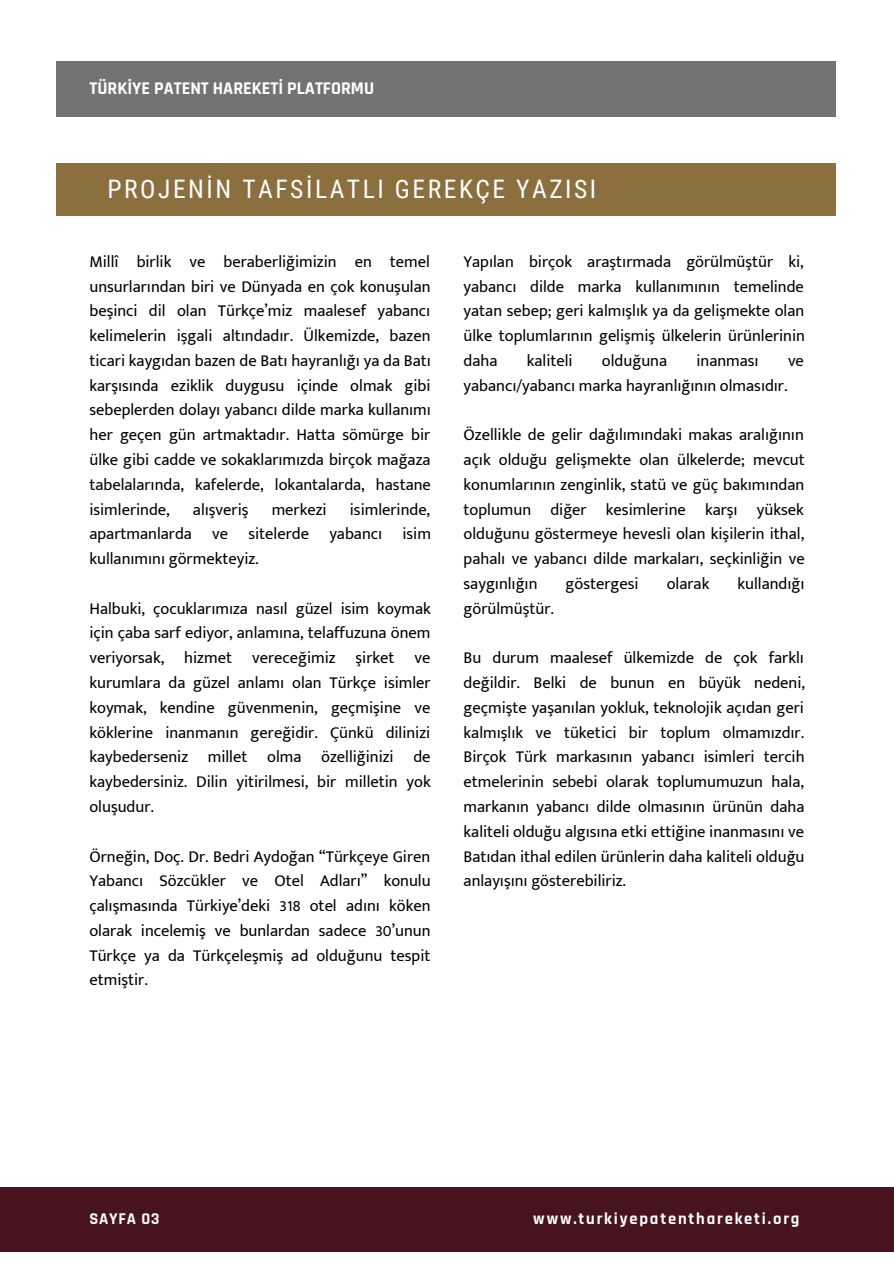
<style>
.page{position:relative;width:894px;height:1264px;background:#fff}
.page>*{position:absolute;margin:0;border:0;box-sizing:border-box;transform-origin:0 0}
.t1{font:25.5px "Roboto Condensed";letter-spacing:.1em;color:#fff}
.t2{font:700 18px "Rajdhani";color:#fff}
.t3{font:16.5px/24.8px "Mukta Mahee";color:#000;text-align:justify}
.t4{font:700 16.5px "Rajdhani";letter-spacing:.11em;color:#fff}
</style>
<div class="page">
<div style="left:57px;top:163px;width:779px;height:53px;background:#8b6f3f"></div>
<div style="left:57px;top:62px;width:779px;height:55px;background:#737373"></div>
<div style="left:0;top:1187px;width:893px;height:63px;background:#47131d"></div>
<p class="t2" style="left:89px;top:78px;width:286px">TÜRKİYE PATENT HAREKETİ PLATFORMU</p>
<h1 class="t1" style="left:107px;top:174px;width:490px">PROJENİN TAFSİLATLI GEREKÇE YAZISI</h1>
<p class="t3" style="left:89px;top:249px;width:343px">Millî birlik ve beraberliğimizin en temel unsurlarından biri ve Dünyada en çok konuşulan beşinci dil olan Türkçe’miz maalesef yabancı kelimelerin işgali altındadır. Ülkemizde, bazen ticari kaygıdan bazen de Batı hayranlığı ya da Batı karşısında eziklik duygusu içinde olmak gibi sebeplerden dolayı yabancı dilde marka kullanımı her geçen gün artmaktadır. Hatta sömürge bir ülke gibi cadde ve sokaklarımızda birçok mağaza tabelalarında, kafelerde, lokantalarda, hastane isimlerinde,</p>
<p class="t3" style="left:89px;top:496px;width:343px;text-indent:260px">isimlerinde, apartmanlarda ve sitelerde yabancı isim kullanımını görmekteyiz.</p>
<p class="t3" style="left:89px;top:595px;width:343px">Halbuki, çocuklarımıza nasıl güzel isim koymak için çaba sarf ediyor, anlamına, telaffuzuna önem veriyorsak, hizmet vereceğimiz şirket ve kurumlara da güzel anlamı olan Türkçe isimler koymak, kendine güvenmenin, geçmişine ve köklerine inanmanın gereğidir. Çünkü dilinizi kaybederseniz millet olma özelliğinizi de kaybedersiniz. Dilin yitirilmesi, bir milletin yok oluşudur.</p>
<p class="t3" style="left:89px;top:843px;width:342px">Örneğin, Doç. Dr. Bedri Aydoğan “Türkçeye Giren Yabancı Sözcükler ve Otel Adları” konulu çalışmasında Türkiye’deki 318 otel adını köken olarak incelemiş ve bunlardan sadece 30’unun Türkçe ya da Türkçeleşmiş ad olduğunu tespit etmiştir.</p>
<p class="t3" style="left:193px;top:496px;width:57px">alışveriş</p>
<p class="t3" style="left:271px;top:496px;width:56px">merkezi</p>
<p class="t3" style="left:463px;top:249px;width:343px">Yapılan birçok araştırmada görülmüştür ki, yabancı dilde marka kullanımının temelinde yatan sebep; geri kalmışlık ya da gelişmekte olan ülke toplumlarının gelişmiş ülkelerin ürünlerinin daha</p>
<p class="t3" style="left:526px;top:348px;width:47px">kaliteli</p>
<p class="t3" style="left:601px;top:348px;width:67px">olduğuna</p>
<p class="t3" style="left:696px;top:348px;width:64px">inanması</p>
<p class="t3" style="left:787px;top:348px;width:17px">ve</p>
<p class="t3" style="left:463px;top:372px;width:325px">yabancı/yabancı marka hayranlığının olmasıdır.</p>
<p class="t3" style="left:463px;top:422px;width:343px">Özellikle de gelir dağılımındaki makas aralığının açık olduğu gelişmekte olan ülkelerde; mevcut konumlarının zenginlik, statü ve güç bakımından toplumun diğer kesimlerine karşı yüksek olduğunu göstermeye hevesli olan kişilerin ithal, pahalı ve yabancı dilde markaları, seçkinliğin ve saygınlığın</p>
<p class="t3" style="left:565px;top:571px;width:75px">göstergesi</p>
<p class="t3" style="left:666px;top:571px;width:44px">olarak</p>
<p class="t3" style="left:737px;top:571px;width:68px">kullandığı</p>
<p class="t3" style="left:463px;top:595px;width:92px">görülmüştür.</p>
<p class="t3" style="left:463px;top:645px;width:343px">Bu durum maalesef ülkemizde de çok farklı değildir. Belki de bunun en büyük nedeni, geçmişte yaşanılan yokluk, teknolojik açıdan geri kalmışlık ve tüketici bir toplum olmamızdır.<br>Birçok Türk markasının yabancı isimleri tercih etmelerinin sebebi olarak toplumumuzun hala, markanın yabancı dilde olmasının ürünün daha kaliteli olduğu algısına etki ettiğine inanmasını ve Batıdan ithal edilen ürünlerin daha kaliteli olduğu anlayışını gösterebiliriz.</p>
<p class="t4" style="left:89px;top:1208px;width:72px">SAYFA 03</p>
<p class="t4" style="left:533px;top:1208px;width:267px">www.turkiyepatenthareketi.org</p>
<p class="t4" style="left:151px;top:1208px;width:10px">2</p>
</div>
